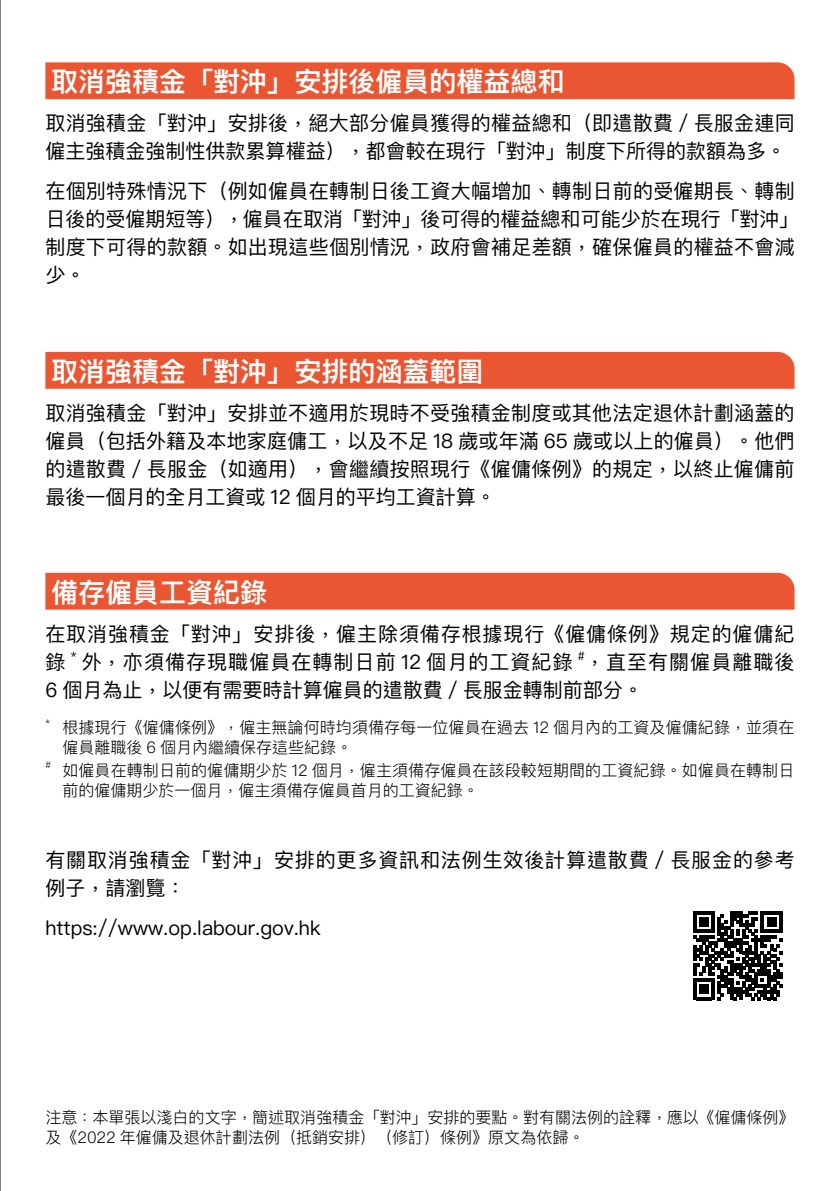
<style>
.page{position:relative;width:840px;height:1191px;background:#fff}
.page>*{position:absolute;margin:0;border:0;box-sizing:border-box;transform-origin:0 0}
.t1{font:600 27px "Ping Fang HK";color:#fff}
.t2{font:20px/28px "Ping Fang HK";letter-spacing:.015em;color:#000}
.t3{font:20px/28px "Ping Fang HK";letter-spacing:.04em;color:#000}
.t4{font:20px/28px "Ping Fang HK";letter-spacing:.045em;color:#000}
.t5{font:20px "Ping Fang HK";letter-spacing:.05em;color:#000}
.t6{font:300 16px/20px "Ping Fang HK";color:#000}
.t7{font:11.6px "Ping Fang HK";color:#000}
.t8{font:300 9.4px "Ping Fang HK";color:#000}
</style>
<div class="page">
<div style="left:45px;top:62px;width:749px;height:37px;background:#ea5532"></div>
<div style="left:45px;top:352px;width:749px;height:37px;background:#ea5532"></div>
<div style="left:45px;top:573px;width:749px;height:36px;background:#ea5532"></div>
<svg style="left:693px;top:911px;width:88px;height:89px"></svg>
<hr style="left:0;top:0;width:1px;height:1191px;background:#000">
<h1 class="t1" style="left:51px;top:65px;width:515px">取消強積金「對沖」安排後僱員的權益總和</h1>
<p class="t2" style="left:45px;top:109px;width:750px">取消強積金「對沖」安排後，絕大部分僱員獲得的權益總和（即遣散費／長服金連同僱主強積金強制性供款累算權益），都會較在現行「對沖」制度下所得的款額為多。</p>
<p class="t2" style="left:45px;top:176px;width:755px">在個別特殊情況下（例如僱員在轉制日後工資大幅增加、轉制日前的受僱期長、轉制日後的受僱期短等），僱員在取消「對沖」後可得的權益總和可能少於在現行「對沖」制度下可得的款額。如出現這些個別情況，政府會補足差額，確保僱員的權益不會減少。</p>
<h1 class="t1" style="left:51px;top:354px;width:433px">取消強積金「對沖」安排的涵蓋範圍</h1>
<p class="t2" style="left:45px;top:398px;width:750px;text-align:justify">取消強積金「對沖」安排並不適用於現時不受強積金制度或其他法定退休計劃涵蓋的僱員（包括外籍及本地家庭傭工，以及不足 18 歲或年滿 65 歲或以上的僱員）。他們的遣散費／長服金（如適用），會繼續按照現行《僱傭條例》的規定，以終止僱傭前最後一個月的全月工資或 12 個月的平均工資計算。</p>
<h1 class="t1" style="left:51px;top:576px;width:217px">備存僱員工資紀錄</h1>
<p class="t4" style="left:45px;top:620px;width:750px">在取消強積金「對沖」安排後，僱主除須備存根據現行《僱傭條例》規定的僱傭紀錄</p>
<p class="t7" style="left:71px;top:648px;width:7px">*</p>
<p class="t5" style="left:82px;top:650px;width:492px">外，亦須備存現職僱員在轉制日前 12 個月的工資紀錄</p>
<p class="t7" style="left:577px;top:648px;width:8px">#</p>
<p class="t2" style="left:45px;top:648px;width:750px;text-indent:539px">，直至有關僱員離職後<br>6 個月為止，以便有需要時計算僱員的遣散費／長服金轉制前部分。</p>
<p class="t8" style="left:45px;top:716px;width:6px">*</p>
<p class="t6" style="left:62px;top:717px;width:733px">根據現行《僱傭條例》，僱主無論何時均須備存每一位僱員在過去 12 個月內的工資及僱傭紀錄，並須在僱員離職後 6 個月內繼續保存這些紀錄。</p>
<p class="t8" style="left:45px;top:759px;width:7px">#</p>
<p class="t6" style="left:62px;top:760px;width:733px">如僱員在轉制日前的僱傭期少於 12 個月，僱主須備存僱員在該段較短期間的工資紀錄。如僱員在轉制日前的僱傭期少於一個月，僱主須備存僱員首月的工資紀錄。</p>
<p class="t3" style="left:45px;top:846px;width:750px">有關取消強積金「對沖」安排的更多資訊和法例生效後計算遣散費／長服金的參考例子，請瀏覽：</p>
<p class="t2" style="left:45px;top:913px;width:276px">https://www.op.labour.gov.hk</p>
<p class="t6" style="left:45px;top:1107px;width:750px">注意：本單張以淺白的文字，簡述取消強積金「對沖」安排的要點。對有關法例的詮釋，應以《僱傭條例》及《2022 年僱傭及退休計劃法例（抵銷安排）（修訂）條例》原文為依歸。</p>
</div>
